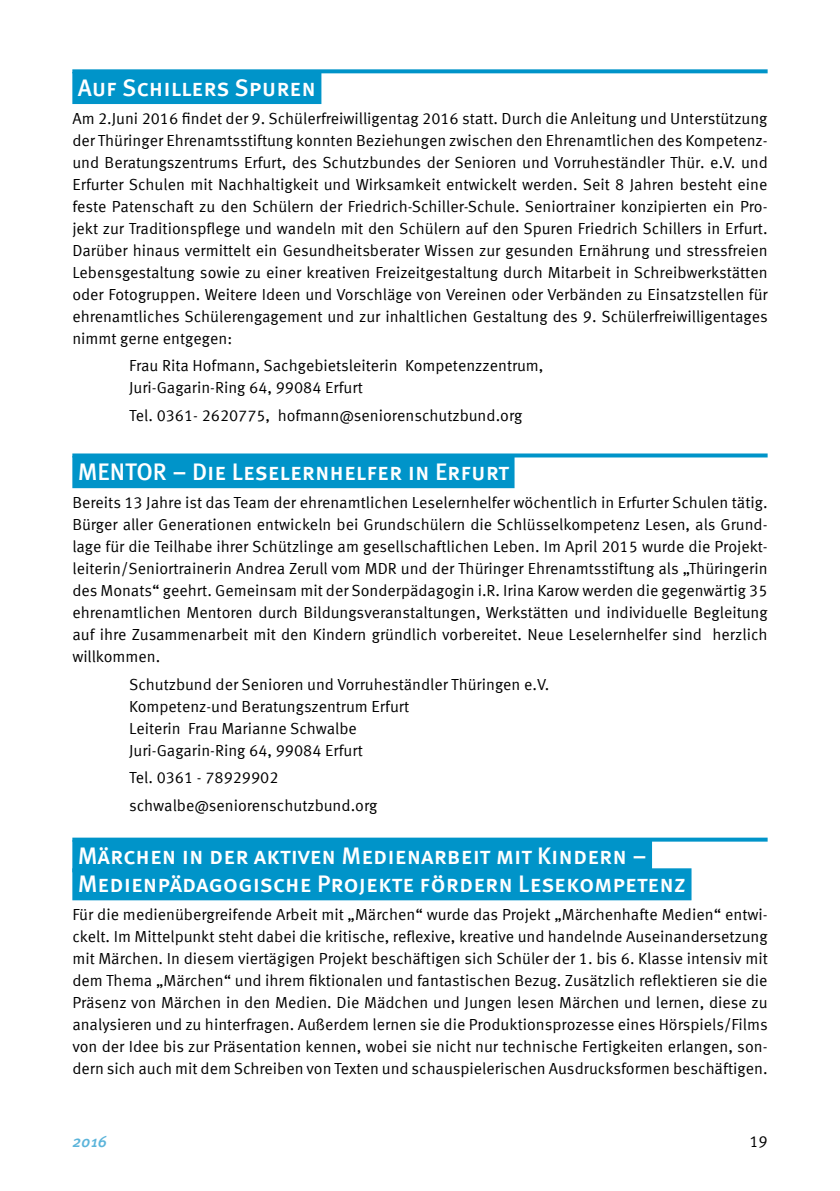
<style>
.page{position:relative;width:840px;height:1191px;background:#fff}
.page>*{position:absolute;margin:0;border:0;box-sizing:border-box;transform-origin:0 0}
.Überschrift_2{font:500 24px/28px "Meta Sc Offc Pro";color:#fff}
.Kontakt{font:16px/22px "Meta Offc Pro Norm";color:#000;text-align:justify}
.t1{font:italic 500 16px "Meta Sc Offc Pro";color:#5bb4da}
</style>
<div class="page">
<svg style="left:72px;top:69px;width:695px;height:4px;background:#189dcd"></svg>
<div style="left:72px;top:72px;width:249px;height:32px;background:#0094c9"></div>
<svg style="left:72px;top:453px;width:695px;height:4px;background:#25a3d0"></svg>
<div style="left:72px;top:456px;width:442px;height:32px;background:#0094c9"></div>
<svg style="left:72px;top:837px;width:695px;height:4px;background:#33a9d3"></svg>
<div style="left:72px;top:840px;width:579px;height:32px;background:#0094c9"></div>
<div style="left:72px;top:868px;width:619px;height:32px;background:#0094c9"></div>
<p class="Überschrift_2" style="left:78px;top:72px;width:239px">Auf Schillers Spuren</p>
<p class="Kontakt" style="left:72px;top:106px;width:696px">Am 2.Juni 2016 findet der 9. Schülerfreiwilligentag 2016 statt. Durch die Anleitung und Unterstützung der Thüringer Ehrenamtsstiftung konnten Beziehungen zwischen den Ehrenamtlichen des Kompetenz&shy;und Beratungszentrums Erfurt, des Schutzbundes der Senioren und Vorruheständler Thür. e.V. und Erfurter Schulen mit Nachhaltigkeit und Wirksamkeit entwickelt werden. Seit 8 Jahren besteht eine feste Patenschaft zu den Schülern der Friedrich-Schiller-Schule. Seniortrainer konzipierten ein Pro&shy;jekt zur Traditionspflege und wandeln mit den Schülern auf den Spuren Friedrich Schillers in Erfurt.<br>Darüber hinaus vermittelt ein Gesundheitsberater Wissen zur gesunden Ernährung und stressfreien Lebensgestaltung sowie zu einer kreativen Freizeitgestaltung durch Mitarbeit in Schreibwerkstätten oder Fotogruppen. Weitere Ideen und Vorschläge von Vereinen oder Verbänden zu Einsatzstellen für ehrenamtliches Schülerengagement und zur inhaltlichen Gestaltung des 9. Schülerfreiwilligentages nimmt gerne entgegen:</p>
<p class="Kontakt" style="left:129px;top:354px;width:416px">Frau Rita Hofmann, Sachgebietsleiterin Kompetenzzentrum,<br>Juri-Gagarin-Ring 64, 99084 Erfurt</p>
<p class="Kontakt" style="left:129px;top:403px;width:394px">Tel. 0361- 2620775, hofmann@seniorenschutzbund.org</p>
<p class="Überschrift_2" style="left:78px;top:456px;width:433px">MENTOR – Die Leselernhelfer in Erfurt</p>
<p class="Kontakt" style="left:72px;top:490px;width:696px">Bereits 13 Jahre ist das Team der ehrenamtlichen Leselernhelfer wöchentlich in Erfurter Schulen tätig.<br>Bürger aller Generationen entwickeln bei Grundschülern die Schlüsselkompetenz Lesen, als Grund&shy;lage für die Teilhabe ihrer Schützlinge am gesellschaftlichen Leben. Im April 2015 wurde die Projekt&shy;leiterin/Seniortrainerin Andrea Zerull vom MDR und der Thüringer Ehrenamtsstiftung als „Thüringerin des Monats“ geehrt. Gemeinsam mit der Sonderpädagogin i.R. Irina Karow werden die gegenwärtig 35 ehrenamtlichen Mentoren durch Bildungsveranstaltungen, Werkstätten und individuelle Begleitung auf ihre Zusammenarbeit mit den Kindern gründlich vorbereitet. Neue Leselernhelfer sind herzlich willkommen.</p>
<p class="Kontakt" style="left:129px;top:672px;width:421px;text-align:left">Schutzbund der Senioren und Vorruheständler Thüringen e.V.<br>Kompetenz-und Beratungszentrum Erfurt<br>Leiterin Frau Marianne Schwalbe<br>Juri-Gagarin-Ring 64, 99084 Erfurt</p>
<p class="Kontakt" style="left:129px;top:765px;width:151px">Tel. 0361 - 78929902</p>
<p class="Kontakt" style="left:129px;top:793px;width:249px">schwalbe@seniorenschutzbund.org</p>
<p class="Überschrift_2" style="left:78px;top:840px;width:609px">Märchen in der aktiven Medienarbeit mit Kindern –<br>Medienpädagogische Projekte fördern Lesekompetenz</p>
<p class="Kontakt" style="left:72px;top:902px;width:696px">Für die medienübergreifende Arbeit mit „Märchen“ wurde das Projekt „Märchenhafte Medien“ entwi&shy;ckelt. Im Mittelpunkt steht dabei die kritische, reflexive, kreative und handelnde Auseinandersetzung mit Märchen. In diesem viertägigen Projekt beschäftigen sich Schüler der 1. bis 6. Klasse intensiv mit dem Thema „Märchen“ und ihrem fiktionalen und fantastischen Bezug. Zusätzlich reflektieren sie die Präsenz von Märchen in den Medien. Die Mädchen und Jungen lesen Märchen und lernen, diese zu analysieren und zu hinterfragen. Außerdem lernen sie die Produktionsprozesse eines Hörspiels/Films von der Idee bis zur Präsentation kennen, wobei sie nicht nur technische Fertigkeiten erlangen, son&shy;dern sich auch mit dem Schreiben von Texten und schauspielerischen Ausdrucksformen beschäftigen.</p>
<p class="t1" style="left:72px;top:1129px;width:36px">2016</p>
<p class="Kontakt" style="left:749px;top:1129px;width:20px">19</p>
</div>
